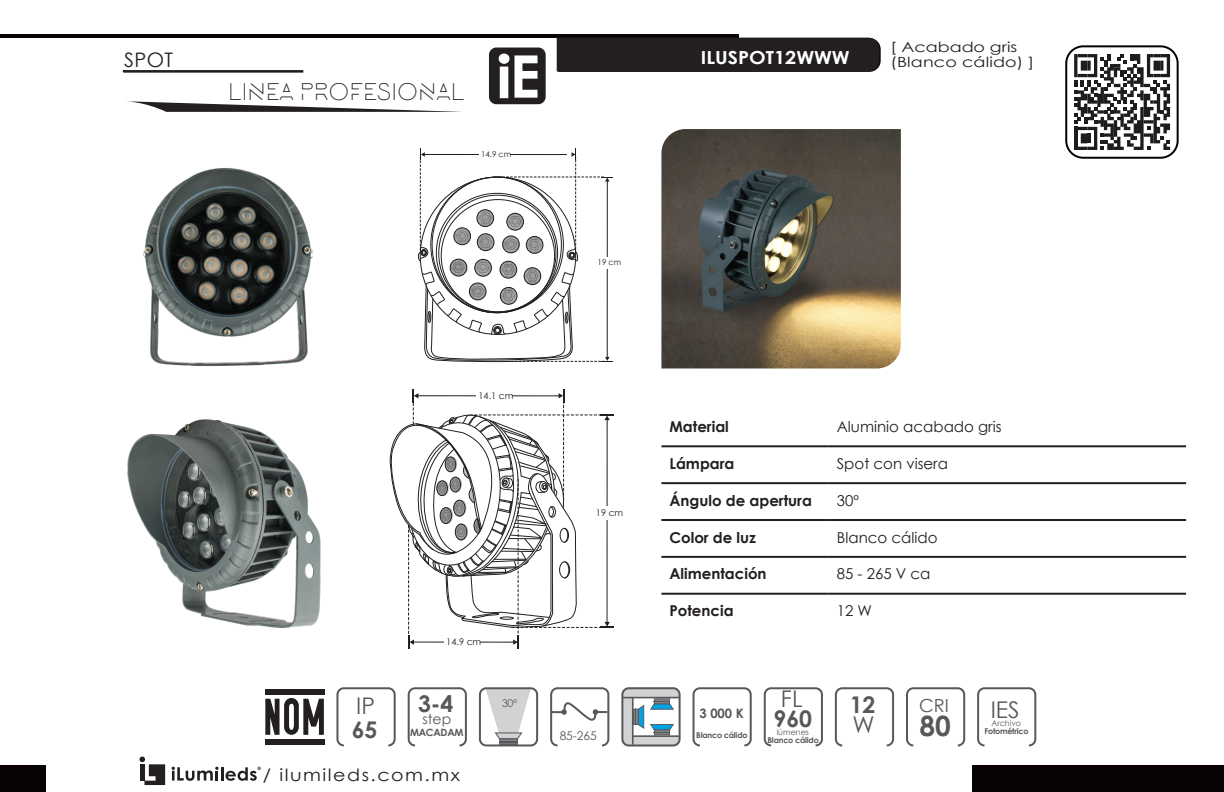
<style>
.page{position:relative;width:1224px;height:792px;background:#fff}
.page>*{position:absolute;margin:0;border:0;box-sizing:border-box;transform-origin:0 0}
.t1{font:700 28px "Century Gothic";color:#57585a}
.t2{font:24px "Lombok";color:#231f20}
.t3{font:700 23px "Century Gothic";color:#57585a}
.t4{font:23px "Century Gothic";color:#57585a}
.t5{font:20px "Century Gothic";color:#231f20}
.t6{font:700 18px "Century Gothic";color:#fff;scale:1.1 1}
.t7{font:18px "Century Gothic";color:#57585a}
.t8{font:17px "Century Gothic";letter-spacing:.08em;color:#231f20;scale:1.12 1}
.t9{font:700 15px "Century Gothic";color:#231f20}
.t10{font:15px "Century Gothic";color:#231f20}
.t11{font:14px "Century Gothic";letter-spacing:.01em;color:#231f20;scale:1.25 1}
.t12{font:14px "Century Gothic";color:#57585a}
.t13{font:700 13px "Century Gothic";color:#57585a}
.t14{font:12px "Century Gothic";color:#57585a}
.t15{font:10.6px "Century Gothic";color:#57585a}
.t16{font:700 10px "Century Gothic";letter-spacing:-.025em;color:#57585a}
.t17{font:9.2px "Century Gothic";color:#231f20}
.t18{font:700 8px "Century Gothic";letter-spacing:-.025em;color:#57585a}
.t19{font:8px "Century Gothic";color:#57585a}
.t20{font:8px "Century Gothic";color:#231f20}
</style>
<div class="page">
<div style="left:1065px;top:45px;width:114px;height:114px;border:2px solid #080302;border-radius:17px"></div>
<hr style="left:1px;top:34px;width:738px;height:4px;background:#080302">
<hr style="left:123px;top:71px;width:180px;height:2px;background:#080302">
<div style="left:0;top:765px;width:46px;height:27px;background:#080302"></div>
<div style="left:972px;top:765px;width:252px;height:27px;background:#080302"></div>
<hr style="left:221px;top:767px;width:3px;height:14px;background:#231f20">
<svg style="left:226px;top:767px;width:35px;height:14px"></svg>
<svg style="left:172px;top:767px;width:47px;height:14px"></svg>
<svg style="left:139px;top:757px;width:26px;height:28px"></svg>
<hr style="left:140px;top:764px;width:4px;height:17px;background:#231f20">
<div style="left:557px;top:38px;width:324px;height:34px;background:#231f20"></div>
<img style="left:661px;top:129px;width:240px;height:240px">
<svg style="left:420px;top:149px;width:193px;height:214px"></svg>
<svg style="left:408px;top:389px;width:206px;height:260px"></svg>
<img style="left:143px;top:154px;width:287px;height:213px">
<img style="left:127px;top:408px;width:316px;height:231px">
<svg style="left:1074px;top:54px;width:96px;height:96px"></svg>
<svg style="left:126px;top:101px;width:336px;height:11px"></svg>
<div style="left:489px;top:48px;width:57px;height:56px;background:#231f20;border-radius:7px"></div>
<svg style="left:499px;top:54px;width:39px;height:44px"></svg>
<hr style="left:661px;top:445px;width:168px;height:2px;background:#231f20">
<hr style="left:829px;top:445px;width:357px;height:2px;background:#231f20">
<hr style="left:661px;top:482px;width:168px;height:2px;background:#231f20">
<hr style="left:829px;top:482px;width:357px;height:2px;background:#231f20">
<hr style="left:661px;top:519px;width:168px;height:2px;background:#231f20">
<hr style="left:829px;top:519px;width:357px;height:2px;background:#231f20">
<hr style="left:661px;top:556px;width:168px;height:2px;background:#231f20">
<hr style="left:829px;top:556px;width:357px;height:2px;background:#231f20">
<hr style="left:661px;top:593px;width:168px;height:2px;background:#231f20">
<hr style="left:829px;top:593px;width:357px;height:2px;background:#231f20">
<div style="left:265px;top:689px;width:60px;height:5px;background:#231f20"></div>
<div style="left:265px;top:740px;width:60px;height:5px;background:#231f20"></div>
<svg style="left:265px;top:698px;width:59px;height:37px"></svg>
<div style="left:336px;top:687px;width:60px;height:59px;border:2px solid #57585a;border-radius:6px"></div>
<div style="left:621px;top:687px;width:60px;height:59px;border:2px solid #57585a;border-radius:6px"></div>
<svg style="left:622px;top:687px;width:58px;height:59px"></svg>
<div style="left:408px;top:687px;width:59px;height:59px;border:2px solid #57585a;border-radius:6px"></div>
<div style="left:977px;top:687px;width:59px;height:59px;border:2px solid #57585a;border-radius:6px"></div>
<div style="left:906px;top:687px;width:59px;height:59px;border:2px solid #57585a;border-radius:6px"></div>
<div style="left:835px;top:687px;width:59px;height:59px;border:2px solid #57585a;border-radius:6px"></div>
<div style="left:550px;top:687px;width:59px;height:59px;border:2px solid #57585a;border-radius:6px"></div>
<svg style="left:550px;top:701px;width:59px;height:21px"></svg>
<div style="left:764px;top:687px;width:59px;height:59px;border:2px solid #57585a;border-radius:6px"></div>
<svg style="left:486px;top:690px;width:45px;height:53px"></svg>
<div style="left:479px;top:687px;width:59px;height:59px;border:2px solid #57585a;border-radius:6px"></div>
<div style="left:693px;top:687px;width:59px;height:59px;border:2px solid #57585a;border-radius:6px"></div>
<hr style="left:123px;top:70px;width:180px;height:2px;background:#231f20">
<p class="t11" style="left:891px;top:39px;width:103px">[ Acabado gris</p>
<p class="t6" style="left:701px;top:46px;width:137px">ILUSPOT12WWW</p>
<p class="t5" style="left:124px;top:47px;width:50px">SPOT</p>
<p class="t11" style="left:891px;top:54px;width:117px">(Blanco cálido) ]</p>
<p class="t2" style="left:228px;top:80px;width:238px">LINEA PROFESIONAL</p>
<p class="t20" style="left:481px;top:149px;width:32px">14.9 cm</p>
<p class="t20" style="left:598px;top:257px;width:25px">19 cm</p>
<p class="t17" style="left:479px;top:390px;width:36px">14.1 cm</p>
<p class="t17" style="left:596px;top:507px;width:29px">19 cm</p>
<p class="t4" style="left:356px;top:692px;width:20px">IP</p>
<p class="t3" style="left:352px;top:716px;width:27px">65</p>
<p class="t17" style="left:446px;top:636px;width:36px">14.9 cm</p>
<p class="t3" style="left:418px;top:689px;width:37px">3-4</p>
<p class="t12" style="left:422px;top:711px;width:30px">step</p>
<p class="t16" style="left:410px;top:726px;width:55px">MACADAM</p>
<p class="t8" style="left:263px;top:765px;width:178px">/ ilumileds.com.mx</p>
<p class="t15" style="left:502px;top:697px;width:17px">30º</p>
<p class="t14" style="left:560px;top:729px;width:39px">85-265</p>
<p class="t9" style="left:669px;top:417px;width:61px">Material</p>
<p class="t10" style="left:837px;top:417px;width:166px">Aluminio acabado gris</p>
<p class="t9" style="left:669px;top:454px;width:67px">Lámpara</p>
<p class="t10" style="left:837px;top:454px;width:113px">Spot con visera</p>
<p class="t9" style="left:669px;top:491px;width:144px">Ángulo de apertura</p>
<p class="t10" style="left:837px;top:491px;width:24px">30º</p>
<p class="t9" style="left:669px;top:528px;width:88px">Color de luz</p>
<p class="t10" style="left:837px;top:528px;width:102px">Blanco cálido</p>
<p class="t9" style="left:669px;top:565px;width:99px">Alimentación</p>
<p class="t10" style="left:837px;top:565px;width:95px">85 - 265 V ca</p>
<p class="t9" style="left:669px;top:601px;width:66px">Potencia</p>
<p class="t10" style="left:837px;top:602px;width:37px">12 W</p>
<p class="t13" style="left:699px;top:705px;width:46px">3 000 K</p>
<p class="t18" style="left:696px;top:730px;width:53px">Blanco cálido</p>
<p class="t4" style="left:781px;top:684px;width:23px">FL</p>
<p class="t3" style="left:774px;top:704px;width:40px">960</p>
<p class="t19" style="left:777px;top:727px;width:34px">lúmenes</p>
<p class="t18" style="left:768px;top:735px;width:53px">Blanco cálido</p>
<p class="t3" style="left:850px;top:690px;width:27px">12</p>
<p class="t4" style="left:853px;top:710px;width:24px">W</p>
<p class="t7" style="left:919px;top:695px;width:31px">CRI</p>
<p class="t1" style="left:919px;top:709px;width:33px">80</p>
<p class="t4" style="left:991px;top:696px;width:30px">IES</p>
<p class="t19" style="left:991px;top:719px;width:31px">Archivo</p>
<p class="t18" style="left:984px;top:727px;width:46px">Fotométrico</p>
</div>
